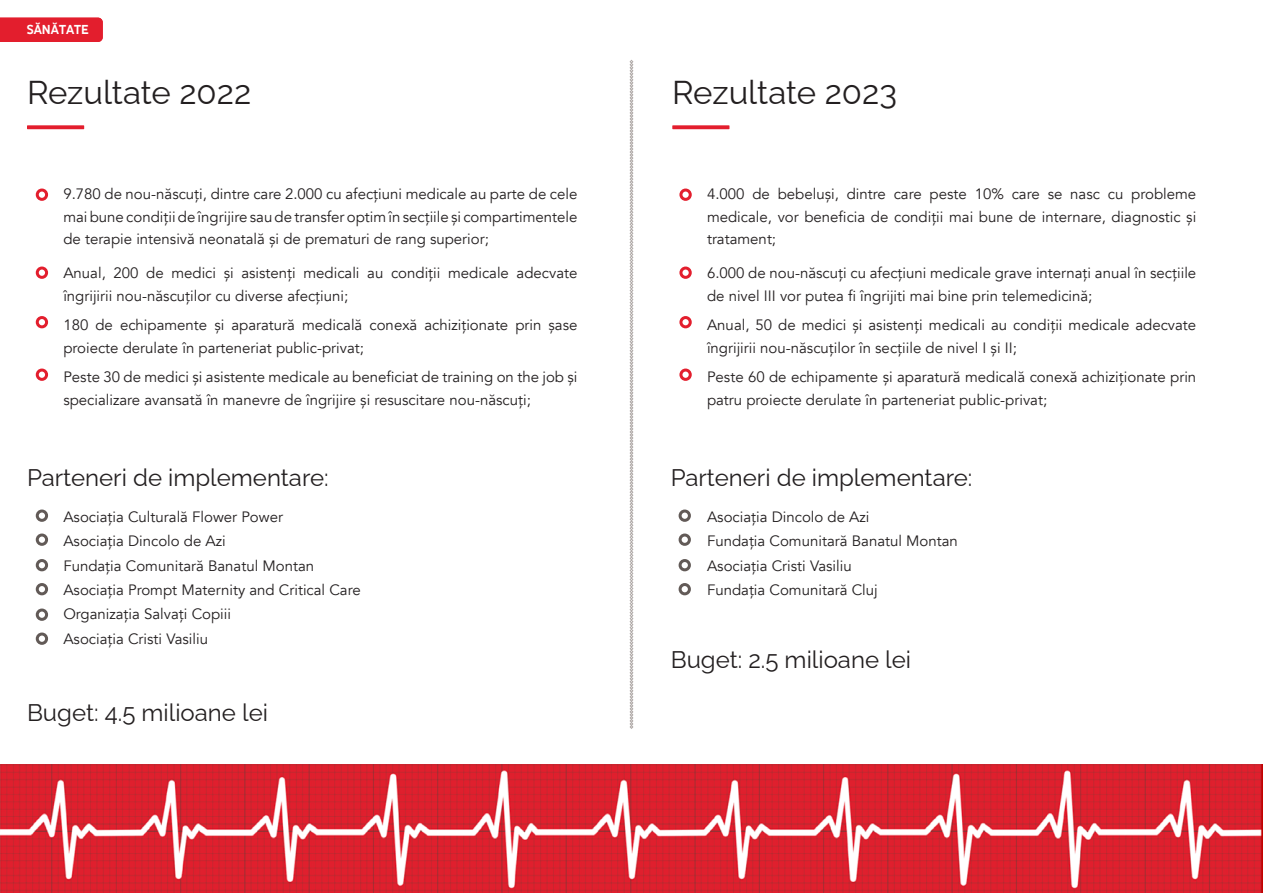
<style>
.page{position:relative;width:1263px;height:893px;background:#fff}
.page>*{position:absolute;margin:0;border:0;box-sizing:border-box;transform-origin:0 0}
.t1{font:100 33px "Raleway";color:#231f20}
.t2{font:100 24px "Raleway";color:#231f20}
.t3{font:15px/22.5px "Avenir";color:#231f20}
.t4{font:13.5px "Vodafone Rg RO Bold";color:#fff}
</style>
<div class="page">
<svg style="left:27px;top:125px;width:57px;height:4px"></svg>
<svg style="left:672px;top:125px;width:57px;height:4px"></svg>
<div style="left:36px;top:189px;width:12px;height:12px;border:3px solid #e31e2d;border-radius:50%"></div>
<div style="left:36px;top:267px;width:12px;height:12px;border:3px solid #e31e2d;border-radius:50%"></div>
<div style="left:36px;top:316px;width:12px;height:12px;border:3px solid #e31e2d;border-radius:50%"></div>
<div style="left:36px;top:369px;width:12px;height:12px;border:3px solid #e31e2d;border-radius:50%"></div>
<div style="left:679px;top:189px;width:13px;height:12px;border:3px solid #e31e2d;border-radius:50%"></div>
<div style="left:679px;top:267px;width:13px;height:12px;border:3px solid #e31e2d;border-radius:50%"></div>
<div style="left:679px;top:316px;width:13px;height:12px;border:3px solid #e31e2d;border-radius:50%"></div>
<div style="left:679px;top:369px;width:13px;height:12px;border:3px solid #e31e2d;border-radius:50%"></div>
<svg style="left:630px;top:60px;width:3px;height:669px;background:#c6c2c0"></svg>
<div style="left:0;top:18px;width:103px;height:24px;background:#e31e2d"></div>
<div style="left:36px;top:509px;width:12px;height:13px;border:3px solid #625a57;border-radius:50%"></div>
<div style="left:36px;top:533px;width:12px;height:13px;border:3px solid #625a57;border-radius:50%"></div>
<div style="left:36px;top:559px;width:12px;height:12px;border:3px solid #625a57;border-radius:50%"></div>
<div style="left:36px;top:583px;width:12px;height:12px;border:3px solid #625a57;border-radius:50%"></div>
<div style="left:36px;top:608px;width:12px;height:13px;border:3px solid #625a57;border-radius:50%"></div>
<div style="left:36px;top:632px;width:12px;height:13px;border:3px solid #625a57;border-radius:50%"></div>
<div style="left:679px;top:509px;width:12px;height:13px;border:3px solid #625a57;border-radius:50%"></div>
<div style="left:679px;top:533px;width:12px;height:13px;border:3px solid #625a57;border-radius:50%"></div>
<div style="left:679px;top:559px;width:12px;height:12px;border:3px solid #625a57;border-radius:50%"></div>
<div style="left:679px;top:583px;width:12px;height:12px;border:3px solid #625a57;border-radius:50%"></div>
<img style="left:0;top:765px;width:1263px;height:128px">
<p class="t4" style="left:27px;top:22px;width:64px">SĂNĂTATE</p>
<p class="t1" style="left:27px;top:66px;width:226px">Rezultate 2022</p>
<p class="t1" style="left:672px;top:66px;width:226px">Rezultate 2023</p>
<p class="t3" style="left:63px;top:183px;width:516px;text-align:justify">9.780 de nou-născuți, dintre care 2.000 cu afecțiuni medicale au parte de cele mai bune condiții de îngrijire sau de transfer optim în secțiile și compartimentele de terapie intensivă neonatală și de prematuri de rang superior;</p>
<p class="t3" style="left:63px;top:262px;width:516px">Anual, 200 de medici și asistenți medicali au condiții medicale adecvate îngrijirii nou-născuților cu diverse afecțiuni;</p>
<p class="t3" style="left:63px;top:314px;width:516px">180 de echipamente și aparatură medicală conexă achiziționate prin șase proiecte derulate în parteneriat public-privat;</p>
<p class="t3" style="left:63px;top:366px;width:516px">Peste 30 de medici și asistente medicale au beneficiat de training on the job și specializare avansată în manevre de îngrijire și resuscitare nou-născuți;</p>
<p class="t2" style="left:27px;top:458px;width:303px">Parteneri de implementare:</p>
<p class="t3" style="left:63px;top:506px;width:221px">Asociația Culturală Flower Power</p>
<p class="t3" style="left:63px;top:530px;width:164px">Asociația Dincolo de Azi</p>
<p class="t3" style="left:63px;top:554px;width:252px">Fundația Comunitară Banatul Montan</p>
<p class="t3" style="left:63px;top:579px;width:299px">Asociația Prompt Maternity and Critical Care</p>
<p class="t3" style="left:63px;top:603px;width:169px">Organizația Salvați Copiii</p>
<p class="t3" style="left:63px;top:628px;width:146px">Asociația Cristi Vasiliu</p>
<p class="t2" style="left:27px;top:693px;width:243px">Buget: 4.5 milioane lei</p>
<p class="t3" style="left:707px;top:183px;width:491px;text-align:justify">4.000 de bebeluși, dintre care peste 10% care se nasc cu probleme medicale, vor beneficia de condiții mai bune de internare, diagnostic și tratament;</p>
<p class="t3" style="left:707px;top:262px;width:491px">6.000 de nou-născuți cu afecțiuni medicale grave internați anual în secțiile de nivel III vor putea fi îngrijiti mai bine prin telemedicină;</p>
<p class="t3" style="left:707px;top:314px;width:491px">Anual, 50 de medici și asistenți medicali au condiții medicale adecvate îngrijirii nou-născuților în secțiile de nivel I și II;</p>
<p class="t3" style="left:707px;top:366px;width:491px">Peste 60 de echipamente și aparatură medicală conexă achiziționate prin patru proiecte derulate în parteneriat public-privat;</p>
<p class="t2" style="left:671px;top:458px;width:303px">Parteneri de implementare:</p>
<p class="t3" style="left:707px;top:506px;width:164px">Asociația Dincolo de Azi</p>
<p class="t3" style="left:707px;top:530px;width:252px">Fundația Comunitară Banatul Montan</p>
<p class="t3" style="left:707px;top:554px;width:146px">Asociația Cristi Vasiliu</p>
<p class="t3" style="left:707px;top:579px;width:172px">Fundația Comunitară Cluj</p>
<p class="t2" style="left:671px;top:641px;width:242px">Buget: 2.5 milioane lei</p>
</div>
